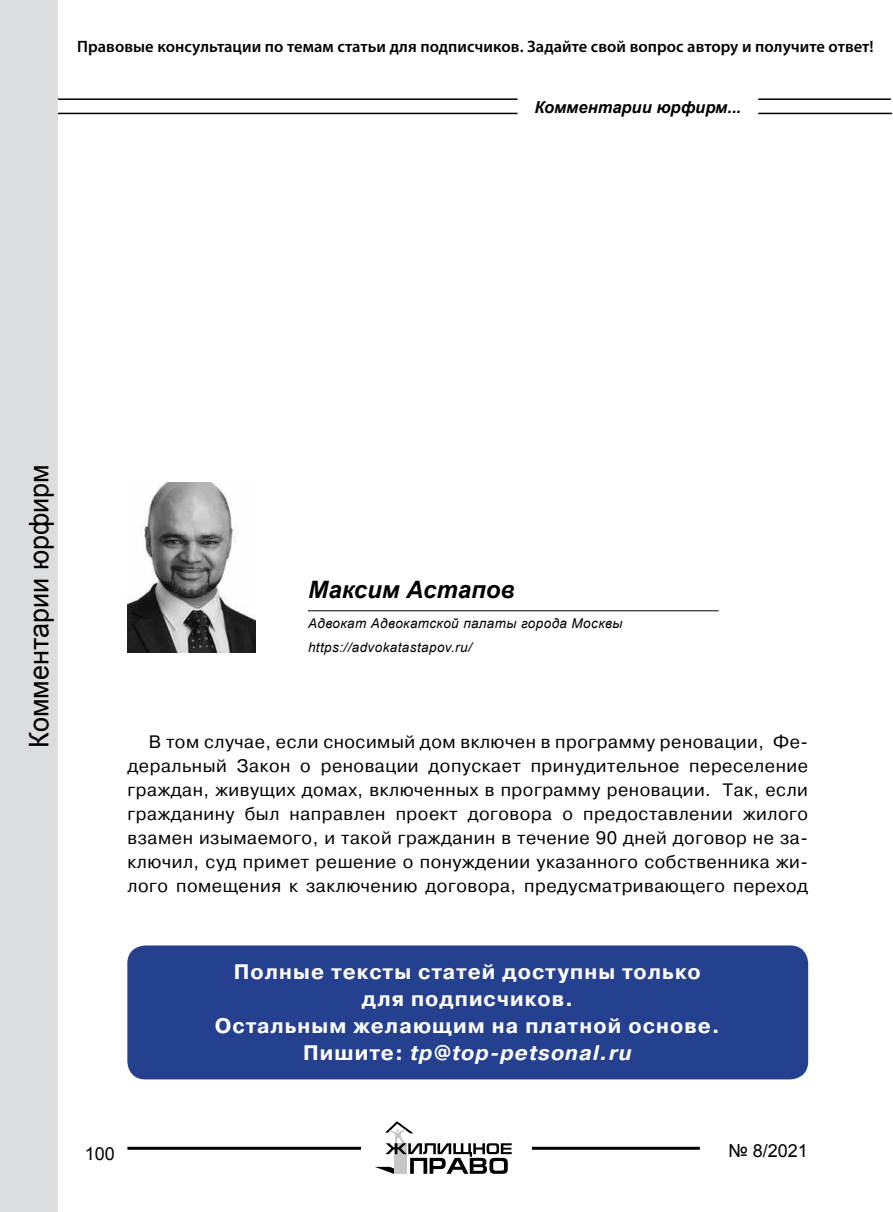
<style>
.page{position:relative;width:893px;height:1212px;background:#fff}
.page>*{position:absolute;margin:0;border:0;box-sizing:border-box;transform-origin:0 0}
.t1{font:27px "Arial";color:#000}
.t2{font:italic 700 24px "Arial";color:#000}
.t3{font:700 21px/27px "Pragmatica";letter-spacing:.05em;color:#fff;text-align:center}
.t4{font:18px/24px "Pragmatica";letter-spacing:.03em;color:#000;text-align:justify}
.t5{font:18px "Arial";color:#000}
.t6{font:600 16.5px "Myriad Pro";letter-spacing:.005em;color:#000}
.t7{font:italic 700 16.5px "Arial";color:#000}
.t8{font:italic 13.5px/24px "Arial";letter-spacing:.03em;color:#000}
.s1{font-style:italic}
</style>
<div class="page">
<hr style="left:32px;top:98px;width:859px;height:2px;background:#000">
<hr style="left:32px;top:113px;width:860px;height:1px;background:#000">
<div style="left:0;top:0;width:58px;height:1212px;background:#dcddde"></div>
<div style="left:517px;top:96px;width:241px;height:22px;background:#fff"></div>
<hr style="left:127px;top:1147px;width:573px;height:3px;background:#000">
<div style="left:361px;top:1108px;width:170px;height:85px;background:#fff"></div>
<svg style="left:375px;top:1121px;width:137px;height:53px"></svg>
<hr style="left:308px;top:610px;width:411px;height:1px;background:#000">
<img style="left:128px;top:482px;width:127px;height:170px">
<div style="left:127px;top:945px;width:681px;height:134px;background:#25408f;border-radius:18px"></div>
<p class="t6" style="left:77px;top:36px;width:798px">Правовые консультации по темам статьи для подписчиков. Задайте свой вопрос автору и получите ответ!</p>
<p class="t7" style="left:534px;top:96px;width:208px">Комментарии юрфирм...</p>
<h1 class="t1" style="left:21px;top:748px;width:285px;rotate:-90deg">Комментарии юрфирм</h1>
<h2 class="t2" style="left:308px;top:573px;width:208px">Максим Астапов</h2>
<p class="t8" style="left:308px;top:612px;width:316px">Адвокат Адвокатской палаты города Москвы https://advokatastapov.ru/</p>
<p class="t4" style="left:128px;top:731px;width:682px;text-indent:21px">В том случае, если сносимый дом включен в программу реновации, Фе&shy;деральный Закон о реновации допускает принудительное переселение граждан, живущих домах, включенных в программу реновации. Так, если гражданину был направлен проект договора о предоставлении жилого взамен изымаемого, и такой гражданин в течение 90 дней договор не за&shy;ключил, суд примет решение о понуждении указанного собственника жи&shy;лого помещения к заключению договора, предусматривающего переход</p>
<p class="t3" style="left:215px;top:959px;width:507px">Полные тексты статей доступны только для подписчиков.<br>Остальным желающим на платной основе.<br>Пишите: <span class="s1">tp@top-petsonal.ru</span></p>
<p class="t5" style="left:85px;top:1142px;width:32px">100</p>
<p class="t5" style="left:729px;top:1138px;width:81px">№ 8/2021</p>
</div>
